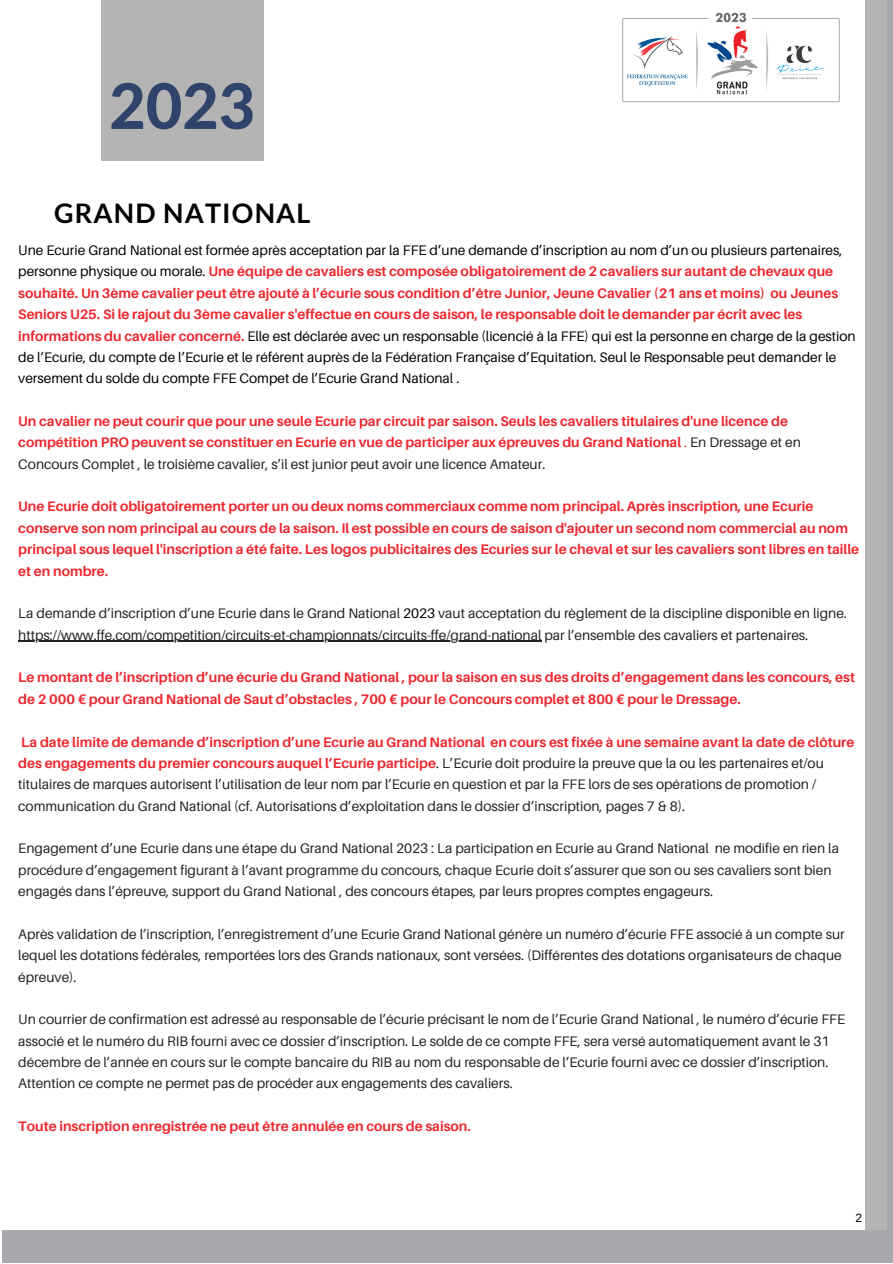
<style>
.page{position:relative;width:893px;height:1264px;background:#fff}
.page>*{position:absolute;margin:0;border:0;box-sizing:border-box;transform-origin:0 0}
.t1{font:800 63px "Lato Latin";color:#30446b}
.t2{font:700 27px "Lato";letter-spacing:.045em;color:#000}
.t3{font:13.8px/21.3px "Aileron";color:#222}
.t4{font:700 13.8px/21.3px "Aileron";color:#ee282f}
.t5{font:13.8px/21.3px "Aileron";color:#000}
.t6{font:12px "Arimo";color:#000}
.s1{font-weight:700;color:#ee282f}
.s2{font-weight:400}
.s3{font-weight:400;color:#222}
.s4{color:#000}
</style>
<div class="page">
<div style="left:101px;top:0;width:162px;height:161px;background:#b4b4b4"></div>
<div style="left:865px;top:0;width:27px;height:1262px;background:#b4b4b4"></div>
<div style="left:887px;top:0;width:5px;height:1262px;background:#a8a9ad"></div>
<div style="left:3px;top:1230px;width:889px;height:32px;background:#a8a9ad"></div>
<img style="left:622px;top:12px;width:218px;height:91px">
<hr style="left:18px;top:640px;width:523px;height:2px;background:#222">
<h1 class="t1" style="left:109px;top:78px;width:148px">2023</h1>
<h2 class="t2" style="left:54px;top:196px;width:258px">GRAND NATIONAL</h2>
<p class="t5" style="left:18px;top:239px;width:838px">Une Ecurie Grand National est formée après acceptation par la FFE d’une demande d’inscription au nom d’un ou plusieurs partenaires, personne physique ou morale. <span class="s1">Une équipe de cavaliers est composée obligatoirement de 2 cavaliers sur autant de chevaux que souhaité. Un 3ème cavalier peut être ajouté à l’écurie sous condition d’être Junior, Jeune Cavalier (21 ans et moins) ou Jeunes Seniors U25. Si le rajout du 3ème cavalier s'effectue en cours de saison, le responsable doit le demander par écrit avec les informations du cavalier concerné.</span> Elle est déclarée avec un responsable (licencié à la FFE) qui est la personne en charge de la gestion de l’Ecurie, du compte de l’Ecurie et le référent auprès de la Fédération Française d’Equitation. Seul le Responsable peut demander le versement du solde du compte FFE Compet de l’Ecurie Grand National .</p>
<p class="t4" style="left:18px;top:410px;width:784px">Un cavalier ne peut courir que pour une seule Ecurie par circuit par saison. Seuls les cavaliers titulaires d'une licence de compétition PRO peuvent se constituer en Ecurie en vue de participer aux épreuves du Grand National <span class="s2">.</span> <span class="s3">En Dressage et en<br>Concours Complet , le troisième cavalier, s’il est junior peut avoir une licence Amateur.</span></p>
<p class="t4" style="left:18px;top:495px;width:842px">Une Ecurie doit obligatoirement porter un ou deux noms commerciaux comme nom principal. Après inscription, une Ecurie conserve son nom principal au cours de la saison. Il est possible en cours de saison d'ajouter un second nom commercial au nom principal sous lequel l'inscription a été faite. Les logos publicitaires des Ecuries sur le cheval et sur les cavaliers sont libres en taille et en nombre.</p>
<p class="t3" style="left:18px;top:602px;width:830px">La demande d’inscription d’une Ecurie dans le Grand National <span class="s4">2023</span> vaut acceptation du règlement de la discipline disponible en ligne. https://www.ffe.com/competition/circuits-et-championnats/circuits-ffe/grand-national par l’ensemble des cavaliers et partenaires.</p>
<p class="t4" style="left:18px;top:666px;width:838px">Le montant de l’inscription d’une écurie du Grand National , pour la saison en sus des droits d’engagement dans les concours, est de 2 000 € pour Grand National de Saut d’obstacles , 700 € pour le Concours complet et 800 € pour le Dressage.</p>
<p class="t3" style="left:18px;top:730px;width:837px"><span class="s1">La date limite de demande d’inscription d’une Ecurie au Grand National en cours est fixée à une semaine avant la date de clôture des engagements du premier concours auquel l’Ecurie participe</span>. L’Ecurie doit produire la preuve que la ou les partenaires et/ou titulaires de marques autorisent l’utilisation de leur nom par l’Ecurie en question et par la FFE lors de ses opérations de promotion / communication du Grand National (cf. Autorisations d’exploitation dans le dossier d’inscription, pages 7 &amp; 8).</p>
<p class="t3" style="left:18px;top:837px;width:822px">Engagement d’une Ecurie dans une étape du Grand National 2023 : La participation en Ecurie au Grand National ne modifie en rien la procédure d’engagement figurant à l’avant programme du concours, chaque Ecurie doit s’assurer que son ou ses cavaliers sont bien engagés dans l’épreuve, support du Grand National , des concours étapes, par leurs propres comptes engageurs.</p>
<p class="t3" style="left:18px;top:923px;width:827px">Après validation de l’inscription, l’enregistrement d’une Ecurie Grand National génère un numéro d’écurie FFE associé à un compte sur lequel les dotations fédérales, remportées lors des Grands nationaux, sont versées. (Différentes des dotations organisateurs de chaque épreuve).</p>
<p class="t3" style="left:18px;top:1008px;width:828px">Un courrier de confirmation est adressé au responsable de l’écurie précisant le nom de l’Ecurie Grand National , le numéro d’écurie FFE associé et le numéro du RIB fourni avec ce dossier d’inscription. Le solde de ce compte FFE, sera versé automatiquement avant le 31 décembre de l’année en cours sur le compte bancaire du RIB au nom du responsable de l’Ecurie fourni avec ce dossier d’inscription.<br>Attention ce compte ne permet pas de procéder aux engagements des cavaliers.</p>
<p class="t4" style="left:18px;top:1115px;width:454px">Toute inscription enregistrée ne peut être annulée en cours de saison.</p>
<p class="t6" style="left:855px;top:1210px;width:8px">2</p>
</div>
